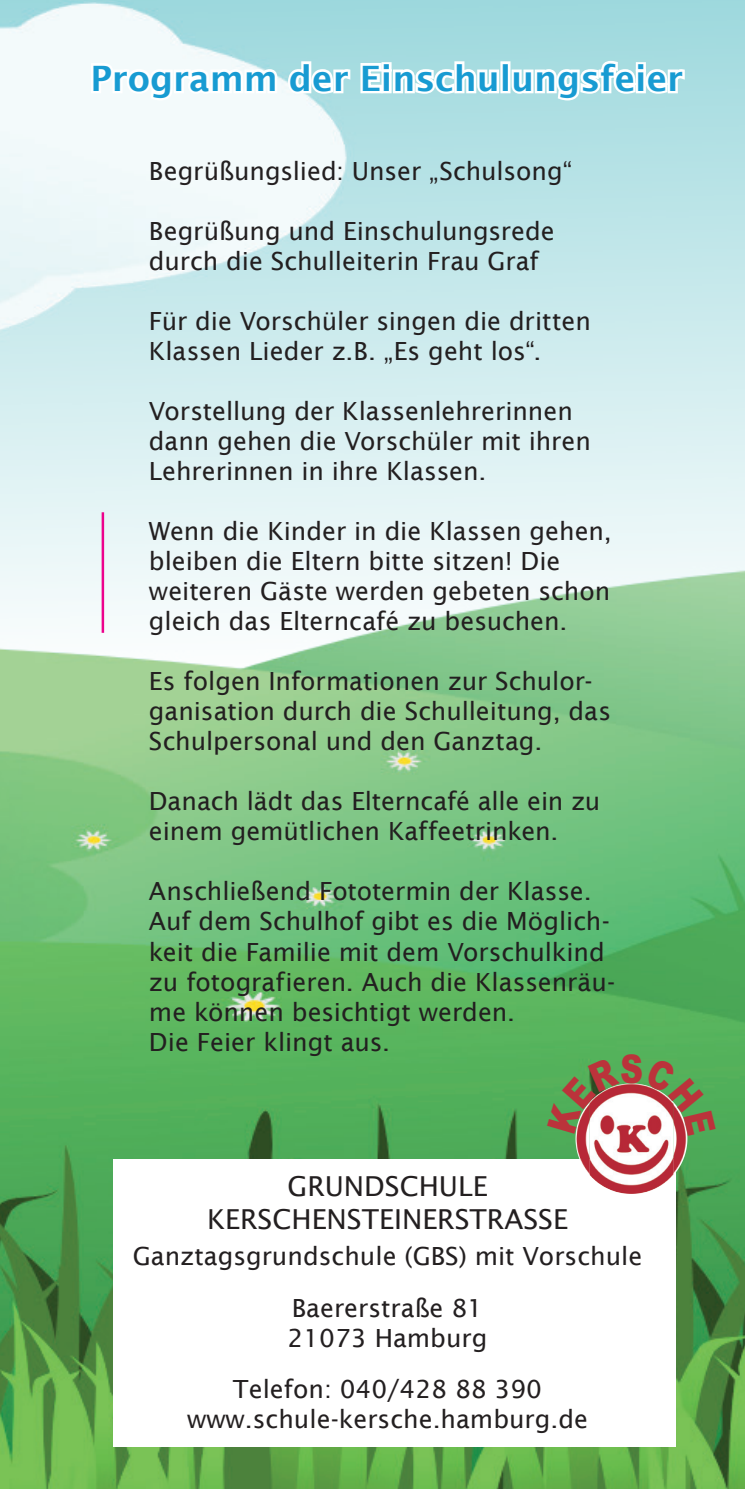
<style>
.page{position:relative;width:745px;height:1489px;background:#fff}
.page>*{position:absolute;margin:0;border:0;box-sizing:border-box;transform-origin:0 0}
.t1{font:900 39.75px "Arial";color:#bb333b;scale:.8 1}
.t2{font:600 35px "Lucida Sans";color:#189bd2}
.t3{font:27.5px/33px "Lucida Sans";color:#231f20;text-align:center}
.t4{font:25px/30px "Lucida Sans";color:#231f20}
</style>
<div class="page">
<img style="left:0;top:0;width:744px;height:1488px">
<svg style="left:88px;top:59px;width:264px;height:44px"></svg>
<svg style="left:358px;top:59px;width:143px;height:39px"></svg>
<div style="left:500px;top:61px;width:10px;height:32px;border:5px solid #fff"></div>
<svg style="left:508px;top:58px;width:178px;height:45px"></svg>
<div style="left:113px;top:1159px;width:562px;height:287px;background:#fff"></div>
<img style="left:673px;top:1158px;width:10px;height:17px">
<hr style="left:102px;top:512px;width:2px;height:120px;background:#ed028c">
<svg style="left:547px;top:1057px;width:84px;height:76px"></svg>
<svg style="left:644px;top:1057px;width:71px;height:78px;background:#78a86c"></svg>
<h2 class="t2" style="left:90px;top:58px;width:594px">Programm der Einschulungsfeier</h2>
<p class="t4" style="left:149px;top:156px;width:424px">Begrüßungslied: Unser „Schulsong“</p>
<p class="t4" style="left:149px;top:216px;width:407px">Begrüßung und Einschulungsrede durch die Schulleiterin Frau Graf</p>
<p class="t4" style="left:149px;top:306px;width:443px">Für die Vorschüler singen die dritten<br>Klassen Lieder z.B. „Es geht los“.</p>
<p class="t4" style="left:149px;top:396px;width:443px">Vorstellung der Klassenlehrerinnen dann gehen die Vorschüler mit ihren<br>Lehrerinnen in ihre Klassen.</p>
<p class="t4" style="left:149px;top:516px;width:464px">Wenn die Kinder in die Klassen gehen, bleiben die Eltern bitte sitzen! Die weiteren Gäste werden gebeten schon gleich das Elterncafé zu besuchen.</p>
<p class="t4" style="left:149px;top:666px;width:463px">Es folgen Informationen zur Schulor&shy;ganisation durch die Schulleitung, das<br>Schulpersonal und den Ganztag.</p>
<p class="t4" style="left:149px;top:786px;width:452px">Danach lädt das Elterncafé alle ein zu einem gemütlichen Kaffeetrinken.</p>
<p class="t4" style="left:149px;top:876px;width:467px">Anschließend Fototermin der Klasse.<br>Auf dem Schulhof gibt es die Möglich&shy;keit die Familie mit dem Vorschulkind zu fotografieren. Auch die Klassenräu&shy;me können besichtigt werden.<br>Die Feier klingt aus.</p>
<h1 class="t1" style="left:620px;top:1040px;width:31px">S</h1>
<p class="t3" style="left:207px;top:1169px;width:362px">GRUNDSCHULE<br>KERSCHENSTEINERSTRASSE</p>
<p class="t4" style="left:133px;top:1230px;width:511px;line-height:51px;text-align:center">Ganztagsgrundschule (GBS) mit Vorschule<br>Baererstraße 81</p>
<p class="t4" style="left:233px;top:1311px;width:310px;line-height:51px;text-align:center">21073 Hamburg<br>Telefon: 040/428 88 390</p>
<p class="t4" style="left:187px;top:1403px;width:402px">www.schule-kersche.hamburg.de</p>
</div>
